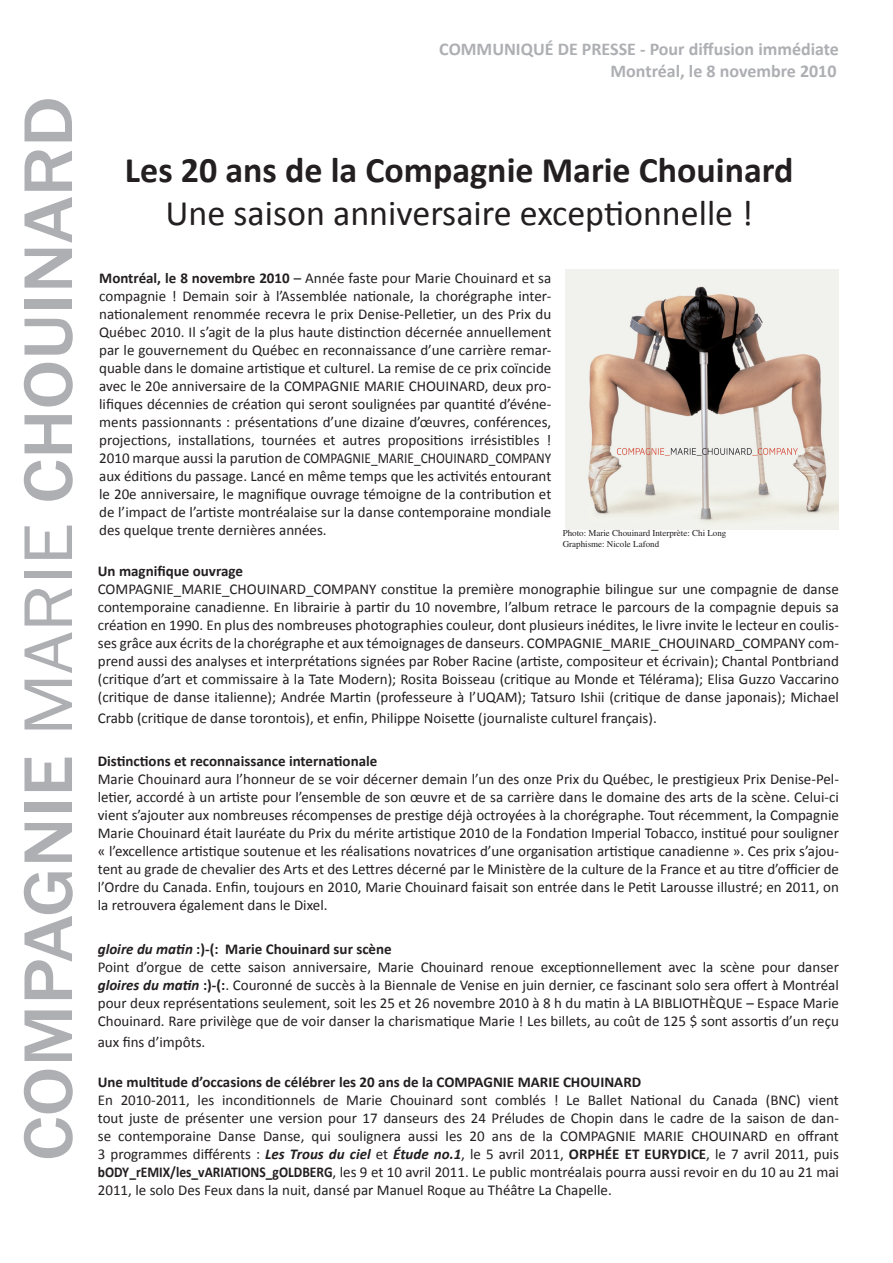
<style>
.page{position:relative;width:893px;height:1263px;background:#fff}
.page>*{position:absolute;margin:0;border:0;box-sizing:border-box;transform-origin:0 0}
.t1{font:500 71.25px "Franklin Gothic";color:#aeafb3;scale:1.08 1}
.t2{font:36px "Calibri";color:#231f20}
.t3{font:700 36px "Calibri";color:#231f20}
.t4{font:700 18px/21.6px "Calibri";color:#aeafb3;text-align:right}
.t5{font:15px/18px "Calibri";color:#231f20;text-align:justify}
.t6{font:700 15px "Calibri";color:#231f20}
.t7{font:9px/10.8px "Times";color:#231f20}
.s1{font-weight:400}
.s2{font-weight:700}
.s3{font-weight:700;font-style:italic}
</style>
<div class="page">
<img style="left:565px;top:269px;width:274px;height:260px">
<h1 class="t1" style="left:4px;top:1161px;width:987px;rotate:-90deg">COMPAGNIE <span class="s1">MARIE</span> CHOUINARD</h1>
<p class="t4" style="left:439px;top:37px;width:401px">COMMUNIQUÉ DE PRESSE - Pour diffusion immédiate<br>Montréal, le 8 novembre 2010</p>
<h2 class="t3" style="left:125px;top:148px;width:670px">Les 20 ans de la Compagnie Marie Chouinard</h2>
<h2 class="t2" style="left:165px;top:191px;width:589px">Une saison anniversaire exceptionnelle !</h2>
<p class="t5" style="left:99px;top:269px;width:454px"><span class="s2">Montréal, le 8 novembre 2010</span> – Année faste pour Marie Chouinard et sa compagnie ! Demain soir à l’Assemblée nationale, la chorégraphe inter&shy;nationalement renommée recevra le prix Denise-Pelletier, un des Prix du Québec 2010. Il s’agit de la plus haute distinction décernée annuellement par le gouvernement du Québec en reconnaissance d’une carrière remar&shy;quable dans le domaine artistique et culturel. La remise de ce prix coïncide avec le 20e anniversaire de la COMPAGNIE MARIE CHOUINARD, deux pro&shy;lifiques décennies de création qui seront soulignées par quantité d’événe&shy;ments passionnants : présentations d’une dizaine d’œuvres, conférences, projections, installations, tournées et autres propositions irrésistibles !<br>2010 marque aussi la parution de COMPAGNIE_MARIE_CHOUINARD_COMPANY aux éditions du passage. Lancé en même temps que les activités entourant le 20e anniversaire, le magnifique ouvrage témoigne de la contribution et de l’impact de l’artiste montréalaise sur la danse contemporaine mondiale des quelque trente dernières années.</p>
<p class="t7" style="left:563px;top:527px;width:165px">Photo: Marie Chouinard Interprète: Chi Long<br>Graphisme: Nicole Lafond</p>
<p class="t6" style="left:98px;top:561px;width:147px">Un magnifique ouvrage</p>
<p class="t5" style="left:98px;top:579px;width:743px">COMPAGNIE_MARIE_CHOUINARD_COMPANY constitue la première monographie bilingue sur une compagnie de danse contemporaine canadienne. En librairie à partir du 10 novembre, l’album retrace le parcours de la compagnie depuis sa création en 1990. En plus des nombreuses photographies couleur, dont plusieurs inédites, le livre invite le lecteur en coulis&shy;ses grâce aux écrits de la chorégraphe et aux témoignages de danseurs. COMPAGNIE_MARIE_CHOUINARD_COMPANY com&shy;prend aussi des analyses et interprétations signées par Rober Racine (artiste, compositeur et écrivain); Chantal Pontbriand (critique d’art et commissaire à la Tate Modern); Rosita Boisseau (critique au Monde et Télérama); Elisa Guzzo Vaccarino (critique de danse italienne); Andrée Martin (professeure à l’UQAM); Tatsuro Ishii (critique de danse japonais); Michael</p>
<p class="t5" style="left:98px;top:709px;width:560px">Crabb (critique de danse torontois), et enfin, Philippe Noisette (journaliste culturel français).</p>
<p class="t6" style="left:98px;top:752px;width:281px">Distinctions et reconnaissance internationale</p>
<p class="t5" style="left:98px;top:769px;width:743px">Marie Chouinard aura l’honneur de se voir décerner demain l’un des onze Prix du Québec, le prestigieux Prix Denise-Pel&shy;letier, accordé à un artiste pour l’ensemble de son œuvre et de sa carrière dans le domaine des arts de la scène. Celui-ci vient s’ajouter aux nombreuses récompenses de prestige déjà octroyées à la chorégraphe. Tout récemment, la Compagnie Marie Chouinard était lauréate du Prix du mérite artistique 2010 de la Fondation Imperial Tobacco, institué pour souligner « l’excellence artistique soutenue et les réalisations novatrices d’une organisation artistique canadienne ». Ces prix s’ajou&shy;tent au grade de chevalier des Arts et des Lettres décerné par le Ministère de la culture de la France et au titre d’officier de l’Ordre du Canada. Enfin, toujours en 2010, Marie Chouinard faisait son entrée dans le Petit Larousse illustré; en 2011, on la retrouvera également dans le Dixel.</p>
<p class="t5" style="left:98px;top:939px;width:743px;text-align:left"><span class="s3">gloire du matin</span> <span class="s2">:)-(: Marie Chouinard sur scène<br></span>Point d’orgue de cette saison anniversaire, Marie Chouinard renoue exceptionnellement avec la scène pour danser <span class="s3">gloires du matin</span> <span class="s2">:)-(:</span>. Couronné de succès à la Biennale de Venise en juin dernier, ce fascinant solo sera offert à Montréal pour deux représentations seulement, soit les 25 et 26 novembre 2010 à 8 h du matin à LA BIBLIOTHÈQUE – Espace Marie Chouinard. Rare privilège que de voir danser la charismatique Marie ! Les billets, au coût de 125 $ sont assortis d’un reçu</p>
<p class="t5" style="left:98px;top:1032px;width:109px">aux fins d’impôts.</p>
<p class="t6" style="left:98px;top:1072px;width:545px">Une multitude d’occasions de célébrer les 20 ans de la COMPAGNIE MARIE CHOUINARD</p>
<p class="t5" style="left:98px;top:1090px;width:743px">En 2010-2011, les inconditionnels de Marie Chouinard sont comblés ! Le Ballet National du Canada (BNC) vient tout juste de présenter une version pour 17 danseurs des 24 Préludes de Chopin dans le cadre de la saison de dan&shy;se contemporaine Danse Danse, qui soulignera aussi les 20 ans de la COMPAGNIE MARIE CHOUINARD en offrant 3 programmes différents : <span class="s3">Les Trous du ciel</span> et <span class="s3">Étude no.1</span>, le 5 avril 2011, <span class="s2">ORPHÉE ET EURYDICE</span>, le 7 avril 2011, puis <span class="s2">bODY_rEMIX/les_vARIATIONS_gOLDBERG</span>, les 9 et 10 avril 2011. Le public montréalais pourra aussi revoir en du 10 au 21 mai 2011, le solo Des Feux dans la nuit, dansé par Manuel Roque au Théâtre La Chapelle.</p>
</div>
